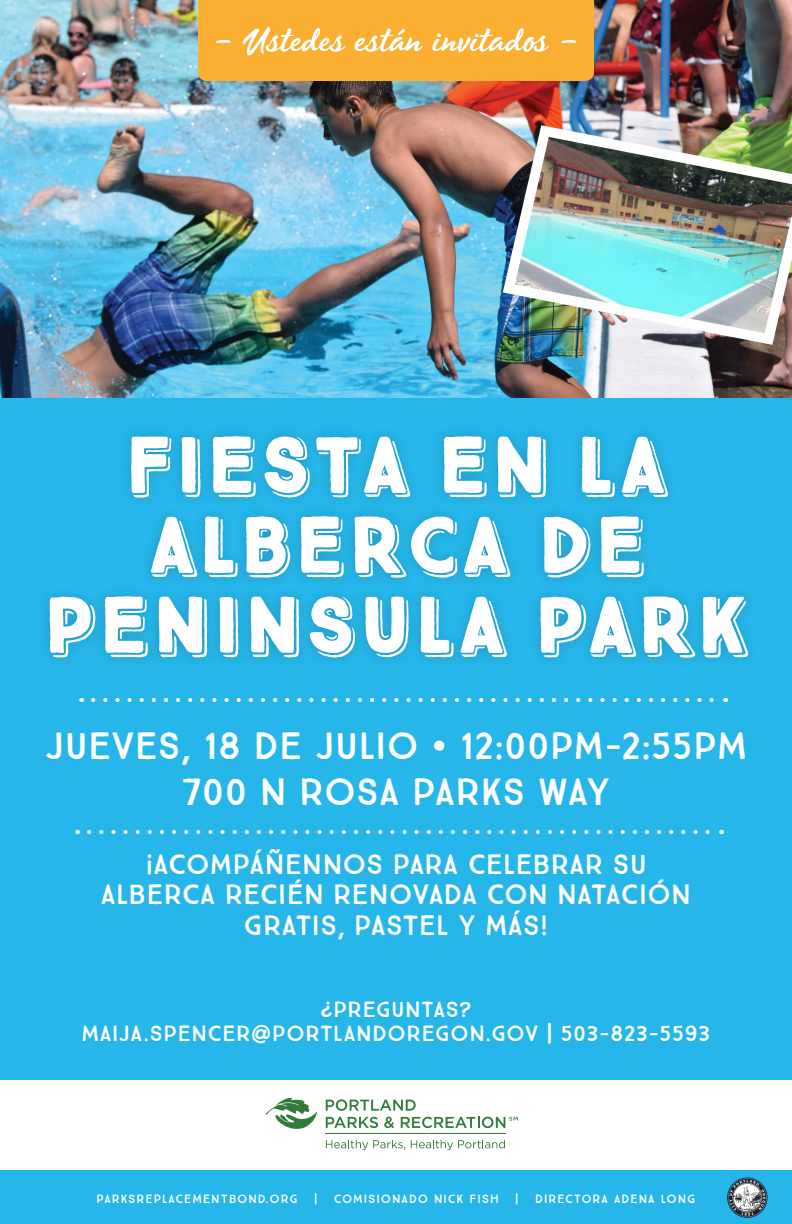
<style>
.page{position:relative;width:792px;height:1224px;background:#fff}
.page>*{position:absolute;margin:0;border:0;box-sizing:border-box;transform-origin:0 0}
.t1{font:80px/80px "True North 3 D Black";letter-spacing:.01em;color:#fff;text-align:center}
.t2{font:38px "True North";color:#fff}
.t3{font:28px/30.6px "True North";letter-spacing:.005em;color:#fff;text-align:center}
.t4{font:22px/24px "True North";letter-spacing:.02em;color:#fff;text-align:center}
.t5{font:12px "True North";letter-spacing:.08em;color:#fff}
</style>
<div class="page">
<div style="left:0;top:0;width:792px;height:1080px;background:#26b6ea"></div>
<img style="left:0;top:0;width:792px;height:397px">
<svg style="left:326px;top:1117px;width:52px;height:11px"></svg>
<svg style="left:384px;top:1117px;width:10px;height:11px"></svg>
<svg style="left:326px;top:1099px;width:90px;height:12px"></svg>
<svg style="left:326px;top:1140px;width:79px;height:10px"></svg>
<svg style="left:411px;top:1140px;width:94px;height:10px"></svg>
<hr style="left:325px;top:1134px;width:181px;height:1px;background:#327c3b">
<svg style="left:266px;top:1098px;width:51px;height:31px"></svg>
<svg style="left:401px;top:1117px;width:117px;height:11px"></svg>
<img style="left:497px;top:119px;width:295px;height:232px">
<div style="left:0;top:1170px;width:792px;height:54px;background:#26b6ea"></div>
<svg style="left:727px;top:1178px;width:41px;height:40px"></svg>
<svg style="left:198px;top:0;width:396px;height:81px;background:#fbb542"></svg>
<div style="left:39px;top:425px;width:720px;height:244px;background:#231f20;opacity:.2"></div>
<svg style="left:93px;top:698px;width:621px;height:4px"></svg>
<svg style="left:89px;top:830px;width:621px;height:4px"></svg>
<p class="t1" style="left:42px;top:428px;width:710px">FIESTA EN LA<br>ALBERCA DE<br>PENINSULA PARK</p>
<p class="t2" style="left:45px;top:724px;width:704px">JUEVES, 18 DE JULIO • 12:00PM-2:55PM</p>
<p class="t2" style="left:182px;top:769px;width:430px">700 N ROSA PARKS WAY</p>
<p class="t3" style="left:101px;top:849px;width:592px">¡ACOMPÁÑENNOS PARA CELEBRAR SU<br>ALBERCA RECIÉN RENOVADA CON NATACIÓN<br>GRATIS, PASTEL Y MÁS!</p>
<p class="t4" style="left:82px;top:997px;width:630px">¿PREGUNTAS?<br>MAIJA.SPENCER@PORTLANDOREGON.GOV | 503-823-5593</p>
<p class="t5" style="left:97px;top:1191px;width:203px">PARKSREPLACEMENTBOND.ORG</p>
<p class="t5" style="left:314px;top:1191px;width:5px">|</p>
<p class="t5" style="left:334px;top:1191px;width:166px">COMISIONADO NICK FISH</p>
<p class="t5" style="left:515px;top:1191px;width:5px">|</p>
<p class="t5" style="left:535px;top:1191px;width:162px">DIRECTORA ADENA LONG</p>
</div>
